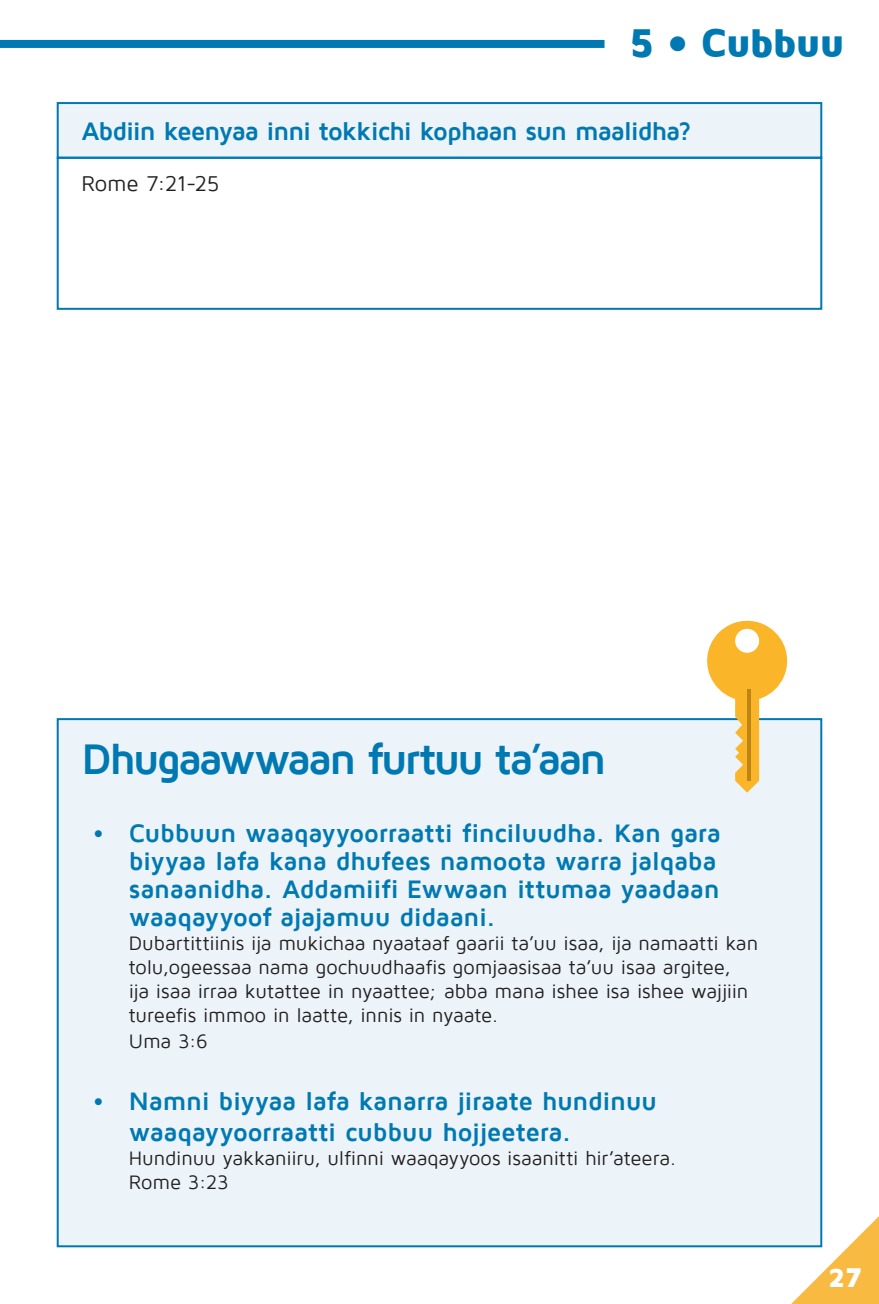
<style>
.page{position:relative;width:879px;height:1304px;background:#fff}
.page>*{position:absolute;margin:0;border:0;box-sizing:border-box;transform-origin:0 0}
.Sub_Heading{font:700 44px "Maven Pro";letter-spacing:-.065em;color:#0079b2}
.t1{font:900 41.2px "Maven Pro";letter-spacing:-.045em;color:#0079b2}
.t2{font:900 28px "Maven Pro";color:#fff}
.Question{font:700 26px/28px "Maven Pro";letter-spacing:-.015em;color:#0079b2}
.Question-2{font:700 26px "Maven Pro";letter-spacing:-.045em;color:#0079b2}
.t3{font:22px "Maven Pro";letter-spacing:-.015em;color:#231f20}
.t4{font:20px/24px "Maven Pro";letter-spacing:-.005em;color:#231f20}
</style>
<div class="page">
<div style="left:0;top:40px;width:604px;height:8px;background:#0079b2"></div>
<div style="left:56px;top:718px;width:767px;height:530px;background:#edf4f9"></div>
<svg style="left:707px;top:621px;width:80px;height:172px"></svg>
<hr style="left:747px;top:689px;width:4px;height:92px;background:#bc8515">
<div style="left:56px;top:102px;width:767px;height:54px;background:#edf4f9"></div>
<svg style="left:56px;top:156px;width:767px;height:154px"></svg>
<svg style="left:747px;top:1199px;width:132px;height:105px"></svg>
<p class="t1" style="left:629px;top:21px;width:217px">5 • Cubbuu</p>
<p class="Question-2" style="left:81px;top:118px;width:611px">Abdiin keenyaa inni tokkichi kophaan sun maalidha?</p>
<p class="t3" style="left:81px;top:172px;width:140px">Rome 7:21-25</p>
<p class="Sub_Heading" style="left:81px;top:736px;width:527px">Dhugaawwaan furtuu ta’aan</p>
<p class="Question" style="left:129px;top:819px;width:593px;text-indent:-36px">• Cubbuun waaqayyoorraatti finciluudha. Kan gara biyyaa lafa kana dhufees namoota warra jalqaba sanaanidha. Addamiifi Ewwaan ittumaa yaadaan waaqayyoof ajajamuu didaani.</p>
<p class="t4" style="left:129px;top:931px;width:631px">Dubartittiinis ija mukichaa nyaataaf gaarii ta’uu isaa, ija namaatti kan tolu,ogeessaa nama gochuudhaafis gomjaasisaa ta’uu isaa argitee,<br>ija isaa irraa kutattee in nyaattee; abba mana ishee isa ishee wajjiin tureefis immoo in laatte, innis in nyaate.</p>
<p class="t4" style="left:129px;top:1029px;width:81px">Uma 3:6</p>
<p class="Question" style="left:129px;top:1086px;width:530px;line-height:31.2px;text-indent:-36px">• Namni biyyaa lafa kanarra jiraate hundinuu waaqayyoorraatti cubbuu hojjeetera.</p>
<p class="t4" style="left:129px;top:1147px;width:549px">Hundinuu yakkaniiru, ulfinni waaqayyoos isaanitti hir’ateera.<br>Rome 3:23</p>
<h3 class="t2" style="left:828px;top:1262px;width:35px">27</h3>
</div>
